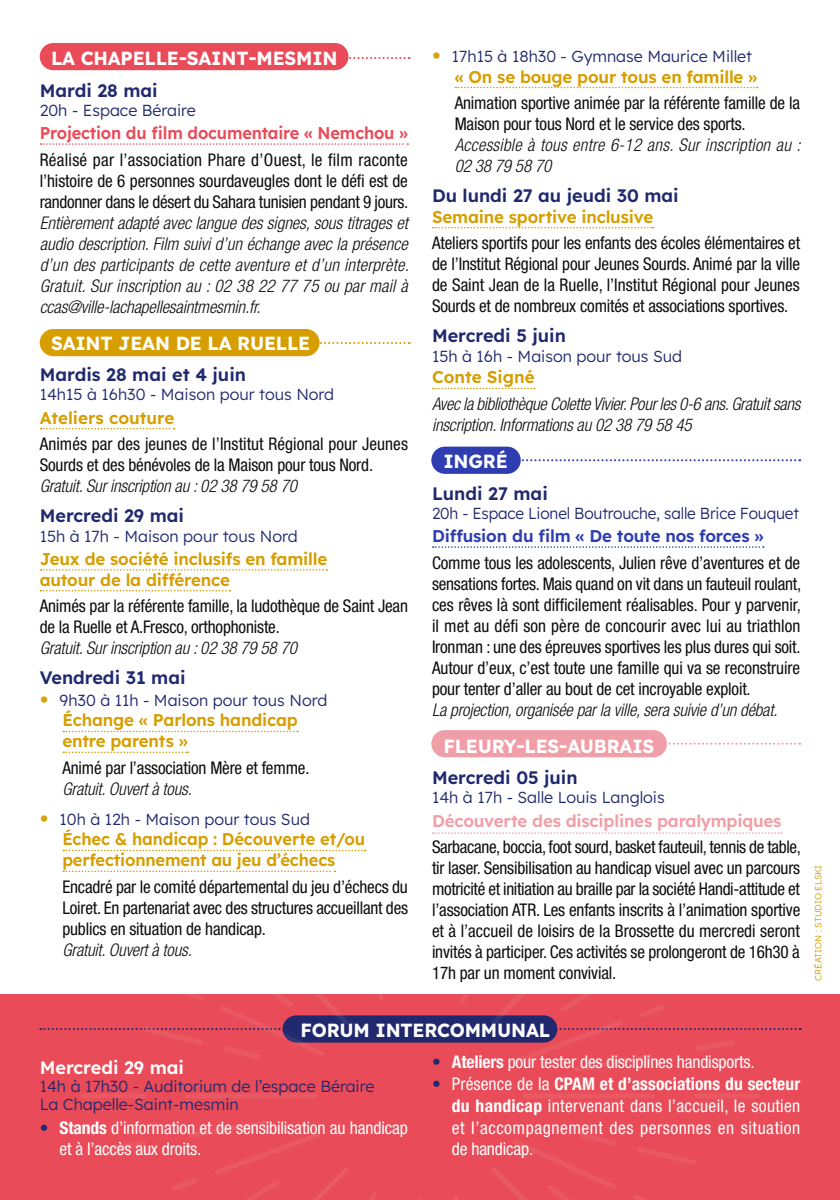
<style>
.page{position:relative;width:840px;height:1200px;background:#fff}
.page>*{position:absolute;margin:0;border:0;box-sizing:border-box;transform-origin:0 0}
.t1{font:19px "Lexend";letter-spacing:-.01em;color:#fff}
.t2{font:18px "Lexend";color:#21296e}
.t3{font:18px "Lexend";color:#fff}
.t4{font:condensed 17.6px/21px "Helvetica Neue LT Std";letter-spacing:-.01em;color:#0d0d0d;text-align:justify}
.t5{font:italic 300 condensed 17.6px/21px "Helvetica Neue LT Std";letter-spacing:-.01em;color:#0d0d0d;text-align:justify}
.t6{font:condensed 17.6px/21.8px "Helvetica Neue LT Std";letter-spacing:-.01em;color:#fff}
.t7{font:italic 300 condensed 17.6px/21px "Helvetica Neue LT Std";letter-spacing:.015em;color:#0d0d0d}
.t8{font:17px/20.8px "Lexend";letter-spacing:-.01em;color:#d69e00}
.t9{font:17px "Lexend";letter-spacing:-.01em;color:#e94b58;scale:.96 1}
.t10{font:17px "Lexend";letter-spacing:-.01em;color:#f09ea7}
.t11{font:17px "Lexend";letter-spacing:-.01em;color:#2e3db0}
.t12{font:300 16px/18.2px "Lexend";color:#21296e}
.t13{font:300 16px "Lexend";color:#21296e;scale:.96 1}
.t14{font:300 9px "Lexend";color:#d69e00}
.s1{font-family:"Helvetica Neue LT Std";font-weight:400;font-stretch:condensed;font-size:18px;color:#d8a30d}
.s2{color:#21296e}
.s3{font-weight:700}
</style>
<div class="page">
<div style="left:0;top:994px;width:839px;height:206px;background:#e94b58"></div>
<svg style="left:666px;top:743px;width:133px;height:2px"></svg>
<svg style="left:520px;top:459px;width:279px;height:2px"></svg>
<svg style="left:319px;top:342px;width:90px;height:2px"></svg>
<svg style="left:348px;top:57px;width:61px;height:2px"></svg>
<div style="left:431px;top:730px;width:235px;height:27px;background:#f09ea7;border-radius:14px"></div>
<div style="left:431px;top:447px;width:89px;height:27px;background:#2e3db0;border-radius:14px"></div>
<div style="left:40px;top:329px;width:279px;height:27px;background:#d69e00;border-radius:14px"></div>
<div style="left:40px;top:43px;width:308px;height:27px;background:#e94b58;border-radius:14px"></div>
<svg style="left:40px;top:143px;width:368px;height:2px"></svg>
<svg style="left:40px;top:428px;width:134px;height:1px"></svg>
<svg style="left:40px;top:569px;width:287px;height:2px"></svg>
<svg style="left:40px;top:590px;width:190px;height:1px"></svg>
<svg style="left:63px;top:731px;width:235px;height:1px"></svg>
<svg style="left:63px;top:752px;width:125px;height:1px"></svg>
<svg style="left:63px;top:850px;width:302px;height:1px"></svg>
<svg style="left:63px;top:871px;width:272px;height:1px"></svg>
<svg style="left:455px;top:87px;width:302px;height:1px"></svg>
<svg style="left:432px;top:227px;width:221px;height:1px"></svg>
<svg style="left:432px;top:388px;width:102px;height:1px"></svg>
<svg style="left:432px;top:546px;width:331px;height:2px"></svg>
<svg style="left:432px;top:832px;width:349px;height:2px"></svg>
<svg style="left:186px;top:1094px;width:131px;height:4px"></svg>
<svg style="left:81px;top:1094px;width:65px;height:4px"></svg>
<svg style="left:523px;top:1094px;width:132px;height:4px"></svg>
<svg style="left:695px;top:1094px;width:64px;height:4px"></svg>
<svg style="left:107px;top:1141px;width:39px;height:10px"></svg>
<svg style="left:637px;top:1147px;width:59px;height:18px"></svg>
<svg style="left:40px;top:994px;width:760px;height:77px"></svg>
<svg style="left:173px;top:1121px;width:203px;height:79px"></svg>
<svg style="left:454px;top:1133px;width:162px;height:67px"></svg>
<svg style="left:633px;top:1195px;width:13px;height:5px"></svg>
<p class="t1" style="left:51px;top:45px;width:288px">LA CHAPELLE-SAINT-MESMIN</p>
<p class="t2" style="left:40px;top:77px;width:119px">Mardi 28 mai</p>
<p class="t12" style="left:40px;top:100px;width:158px">20h - Espace Béraire</p>
<p class="t9" style="left:40px;top:121px;width:385px">Projection du film documentaire « Nemchou »</p>
<p class="t4" style="left:40px;top:149px;width:370px">Réalisé par l’association Phare d’Ouest, le film raconte l’histoire de 6 personnes sourdaveugles dont le défi est de randonner dans le désert du Sahara tunisien pendant 9 jours.</p>
<p class="t5" style="left:40px;top:212px;width:370px">Entièrement adapté avec langue des signes, sous titrages et audio description. Film suivi d’un échange avec la présence d’un des participants de cette aventure et d’un interprète.<br>Gratuit. Sur inscription au : 02 38 22 77 75 ou par mail à ccas@ville-lachapellesaintmesmin.fr.</p>
<p class="t1" style="left:51px;top:329px;width:260px">SAINT JEAN DE LA RUELLE</p>
<p class="t2" style="left:40px;top:362px;width:208px">Mardis 28 mai et 4 juin</p>
<p class="t12" style="left:40px;top:385px;width:296px">14h15 à 16h30 - Maison pour tous Nord</p>
<p class="t8" style="left:40px;top:406px;width:136px">Ateliers couture</p>
<p class="t4" style="left:40px;top:433px;width:369px">Animés par des jeunes de l’Institut Régional pour Jeunes<br>Sourds et des bénévoles de la Maison pour tous Nord.</p>
<p class="t5" style="left:40px;top:476px;width:258px">Gratuit. Sur inscription au : 02 38 79 58 70</p>
<p class="t2" style="left:40px;top:503px;width:146px">Mercredi 29 mai</p>
<p class="t12" style="left:40px;top:526px;width:259px">15h à 17h - Maison pour tous Nord</p>
<p class="t8" style="left:40px;top:547px;width:289px">Jeux de société inclusifs en famille autour de la différence</p>
<p class="t4" style="left:40px;top:596px;width:369px">Animés par la référente famille, la ludothèque de Saint Jean de la Ruelle et A.Fresco, orthophoniste.</p>
<p class="t5" style="left:40px;top:638px;width:258px">Gratuit. Sur inscription au : 02 38 79 58 70</p>
<p class="t2" style="left:40px;top:665px;width:147px">Vendredi 31 mai</p>
<p class="t12" style="left:40px;top:690px;width:289px"><span class="s1">•</span> 9h30 à 11h - Maison pour tous Nord</p>
<p class="t8" style="left:62px;top:709px;width:237px">Échange « Parlons handicap entre parents »</p>
<p class="t4" style="left:62px;top:757px;width:248px">Animé par l’association Mère et femme.</p>
<p class="t5" style="left:62px;top:779px;width:131px">Gratuit. Ouvert à tous.</p>
<p class="t12" style="left:40px;top:809px;width:271px"><span class="s1">•</span> 10h à 12h - Maison pour tous Sud</p>
<p class="t8" style="left:62px;top:828px;width:304px">Échec &amp; handicap : Découverte et/ou perfectionnement au jeu d’échecs</p>
<p class="t4" style="left:62px;top:876px;width:347px">Encadré par le comité départemental du jeu d’échecs du Loiret. En partenariat avec des structures accueillant des publics en situation de handicap.</p>
<p class="t5" style="left:62px;top:940px;width:131px">Gratuit. Ouvert à tous.</p>
<p class="t12" style="left:432px;top:46px;width:321px"><span class="s1">•</span> 17h15 à 18h30 - Gymnase Maurice Millet</p>
<p class="t8" style="left:454px;top:65px;width:304px">« On se bouge pour tous en famille »</p>
<p class="t4" style="left:454px;top:92px;width:347px">Animation sportive animée par la référente famille de la<br>Maison pour tous Nord et le service des sports.</p>
<p class="t7" style="left:454px;top:135px;width:347px">Accessible à tous entre 6-12 ans. Sur inscription au :<br>02 38 79 58 70</p>
<p class="t2" style="left:432px;top:183px;width:248px">Du lundi 27 au jeudi 30 mai</p>
<p class="t8" style="left:432px;top:205px;width:223px">Semaine sportive inclusive</p>
<p class="t4" style="left:432px;top:233px;width:369px">Ateliers sportifs pour les enfants des écoles élémentaires et de l’Institut Régional pour Jeunes Sourds. Animé par la ville de Saint Jean de la Ruelle, l’Institut Régional pour Jeunes Sourds et de nombreux comités et associations sportives.</p>
<p class="t2" style="left:432px;top:323px;width:135px">Mercredi 5 juin</p>
<p class="t12" style="left:432px;top:346px;width:251px">15h à 16h - Maison pour tous Sud</p>
<p class="t8" style="left:432px;top:366px;width:104px">Conte Signé</p>
<p class="t5" style="left:432px;top:394px;width:370px">Avec la bibliothèque Colette Vivier. Pour les 0-6 ans. Gratuit sans inscription. Informations au 02 38 79 58 45</p>
<p class="t1" style="left:443px;top:448px;width:66px">INGRÉ</p>
<p class="t2" style="left:432px;top:480px;width:117px">Lundi 27 mai</p>
<p class="t13" style="left:432px;top:502px;width:383px">20h - Espace Lionel Boutrouche, salle Brice Fouquet</p>
<p class="t11" style="left:432px;top:524px;width:333px">Diffusion du film « De toute nos forces »</p>
<p class="t4" style="left:432px;top:552px;width:370px">Comme tous les adolescents, Julien rêve d’aventures et de sensations fortes. Mais quand on vit dans un fauteuil roulant, ces rêves là sont difficilement réalisables. Pour y parvenir, il met au défi son père de concourir avec lui au triathlon Ironman : une des épreuves sportives les plus dures qui soit.<br>Autour d’eux, c’est toute une famille qui va se reconstruire pour tenter d’aller au bout de cet incroyable exploit.</p>
<p class="t5" style="left:432px;top:699px;width:347px">La projection, organisée par la ville, sera suivie d’un débat.</p>
<p class="t1" style="left:443px;top:732px;width:212px">FLEURY-LES-AUBRAIS</p>
<p class="t2" style="left:432px;top:765px;width:147px">Mercredi 05 juin</p>
<p class="t12" style="left:432px;top:788px;width:234px">14h à 17h - Salle Louis Langlois</p>
<p class="t10" style="left:432px;top:808px;width:351px">Découverte des disciplines paralympiques</p>
<p class="t4" style="left:432px;top:837px;width:370px">Sarbacane, boccia, foot sourd, basket fauteuil, tennis de table, tir laser. Sensibilisation au handicap visuel avec un parcours motricité et initiation au braille par la société Handi-attitude et l’association ATR. Les enfants inscrits à l’animation sportive et à l’accueil de loisirs de la Brossette du mercredi seront invités à participer. Ces activités se prolongeront de 16h30 à 17h par un moment convivial.</p>
<p class="t14" style="left:811px;top:981px;width:118px;rotate:-90deg">CRÉATION : STUDIO ELSKI</p>
<p class="t1" style="left:300px;top:1017px;width:251px">FORUM INTERCOMMUNAL</p>
<p class="t3" style="left:40px;top:1054px;width:146px">Mercredi 29 mai</p>
<p class="t12" style="left:40px;top:1076px;width:336px">14h à 17h30 - Auditorium de l’espace Béraire<br>La Chapelle-Saint-mesmin</p>
<p class="t6" style="left:60px;top:1117px;width:350px;line-height:21.2px;text-indent:-20px"><span class="s2">•</span> <span class="s3">Stands</span> d’information et de sensibilisation au handicap et à l’accès aux droits.</p>
<p class="t6" style="left:432px;top:1051px;width:324px"><span class="s2">•</span> <span class="s3">Ateliers</span> pour tester des disciplines handisports.</p>
<p class="t6" style="left:451px;top:1073px;width:350px;text-align:justify;text-indent:-20px"><span class="s2">•</span> Présence de la <span class="s3">CPAM et d’associations du secteur du handicap</span> intervenant dans l’accueil, le soutien et l’accompagnement des personnes en situation de handicap.</p>
</div>
